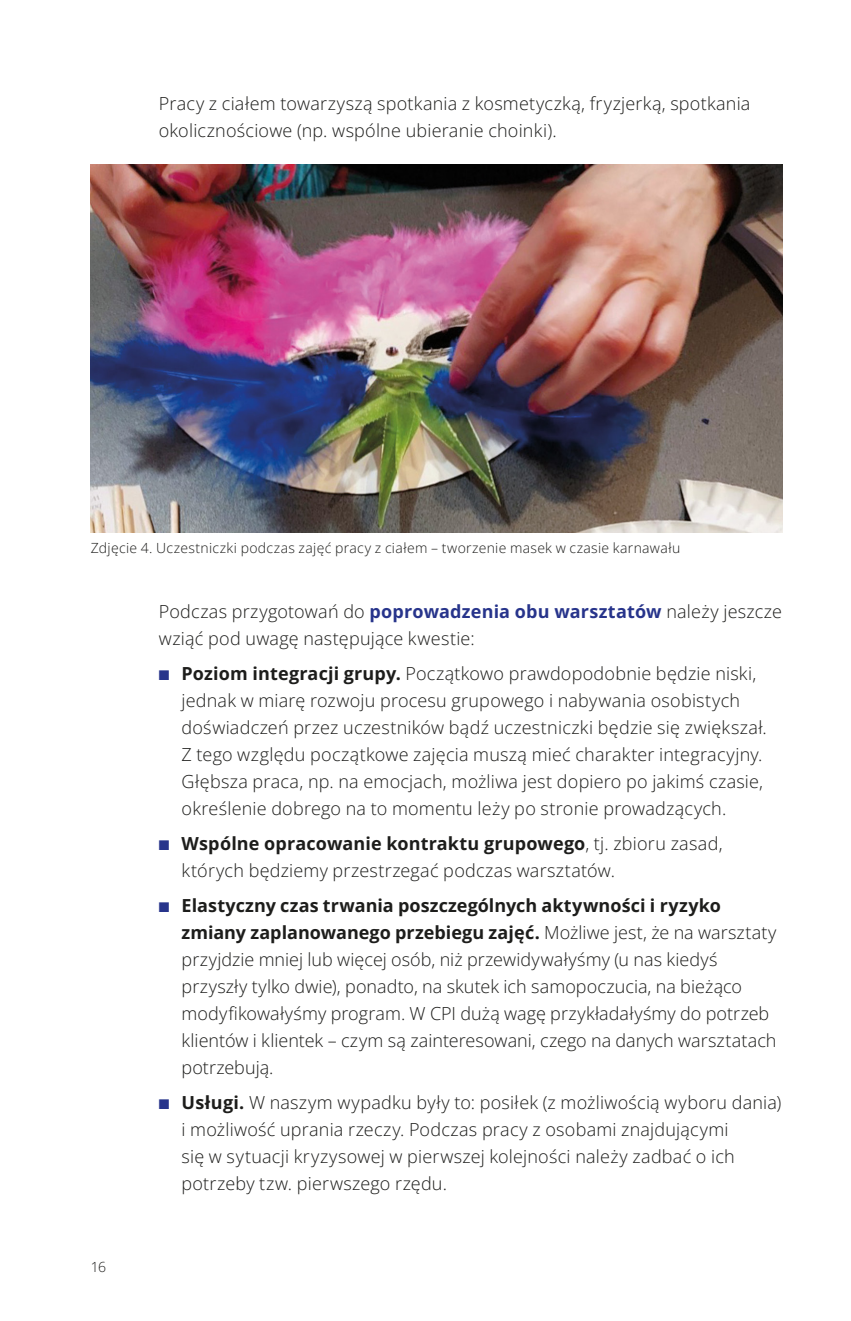
<style>
.page{position:relative;width:851px;height:1321px;background:#fff}
.page>*{position:absolute;margin:0;border:0;box-sizing:border-box;transform-origin:0 0}
.Punktory{font:300 18px/27px "Open Sans";letter-spacing:.01em;color:#1d1d1b}
.Tekst{font:300 18px/27px "Open Sans";letter-spacing:.01em;color:#1d1d1b}
.podpis_foto{font:300 14px "Open Sans";letter-spacing:.025em;color:#1d1d1b}
.s1{font-weight:700;color:#27348b}
.s2{color:#27348b}
.s3{font-weight:700}
</style>
<div class="page">
<img style="left:91px;top:164px;width:691px;height:369px">
<p class="Tekst" style="left:159px;top:89px;width:593px">Pracy z ciałem towarzyszą spotkania z kosmetyczką, fryzjerką, spotkania okolicznościowe (np. wspólne ubieranie choinki).</p>
<p class="podpis_foto" style="left:91px;top:538px;width:591px">Zdjęcie 4. Uczestniczki podczas zajęć pracy z ciałem – tworzenie masek w czasie karnawału</p>
<p class="podpis_foto" style="left:91px;top:1257px;width:17px">16</p>
<p class="Tekst" style="left:159px;top:597px;width:624px">Podczas przygotowań do <span class="s1">poprowadzenia obu warsztatów</span> należy jeszcze wziąć pod uwagę następujące kwestie:</p>
<p class="Punktory" style="left:181px;top:659px;width:586px;text-indent:-23px"><span class="s2">■</span> <span class="s3">Poziom integracji grupy.</span> Początkowo prawdopodobnie będzie niski, jednak w miarę rozwoju procesu grupowego i nabywania osobistych doświadczeń przez uczestników bądź uczestniczki będzie się zwiększał.<br>Z tego względu początkowe zajęcia muszą mieć charakter integracyjny.<br>Głębsza praca, np. na emocjach, możliwa jest dopiero po jakimś czasie, określenie dobrego na to momentu leży po stronie prowadzących.</p>
<p class="Punktory" style="left:181px;top:829px;width:542px;text-indent:-23px"><span class="s2">■</span> <span class="s3">Wspólne opracowanie kontraktu grupowego</span>, tj. zbioru zasad, których będziemy przestrzegać podczas warsztatów.</p>
<p class="Punktory" style="left:181px;top:891px;width:596px;text-indent:-23px"><span class="s2">■</span> <span class="s3">Elastyczny czas trwania poszczególnych aktywności i ryzyko zmiany zaplanowanego przebiegu zajęć.</span> Możliwe jest, że na warsztaty przyjdzie mniej lub więcej osób, niż przewidywałyśmy (u nas kiedyś przyszły tylko dwie), ponadto, na skutek ich samopoczucia, na bieżąco modyfikowałyśmy program. W CPI dużą wagę przykładałyśmy do potrzeb klientów i klientek – czym są zainteresowani, czego na danych warsztatach potrzebują.</p>
<p class="Punktory" style="left:181px;top:1088px;width:601px;text-indent:-23px"><span class="s2">■</span> <span class="s3">Usługi.</span> W naszym wypadku były to: posiłek (z możliwością wyboru dania) i możliwość uprania rzeczy. Podczas pracy z osobami znajdującymi<br>się w sytuacji kryzysowej w pierwszej kolejności należy zadbać o ich potrzeby tzw. pierwszego rzędu.</p>
</div>
